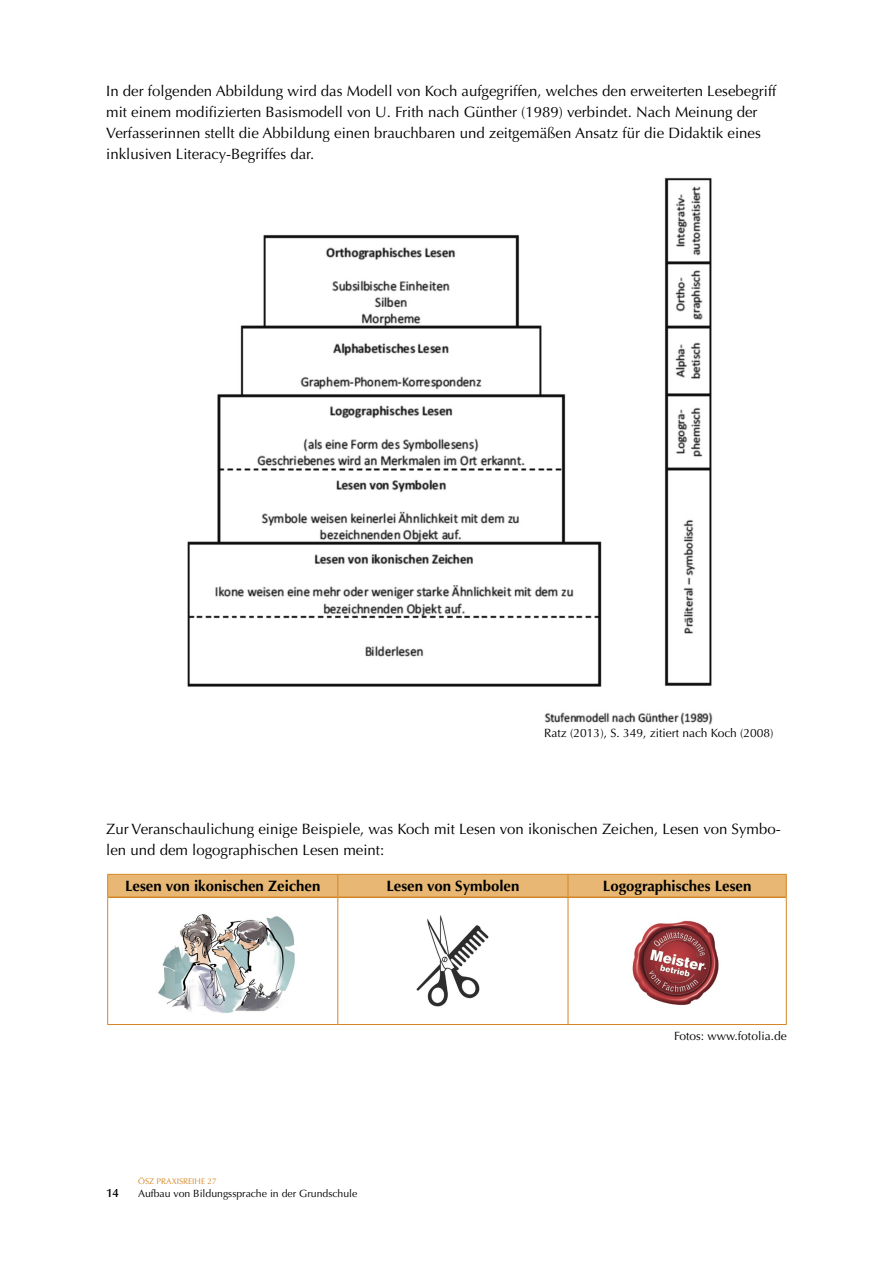
<style>
.page{position:relative;width:893px;height:1263px;background:#fff}
.page>*{position:absolute;margin:0;border:0;box-sizing:border-box;transform-origin:0 0}
.t1{font:15px/21px "Optima";color:#000}
.t2{font:700 15px "Optima";color:#000}
.t3{font:12px "Optima";color:#000}
.t4{font:600 12px "Optima";color:#000}
.t5{font:10.5px "Optima";color:#000}
.t6{font:8.25px "Optima";color:#d48625}
</style>
<div class="page">
<img style="left:187px;top:177px;width:526px;height:548px">
<hr style="left:107px;top:897px;width:1px;height:127px;background:#d48625">
<hr style="left:337px;top:898px;width:1px;height:126px;background:#d48625">
<hr style="left:568px;top:898px;width:1px;height:126px;background:#d48625">
<hr style="left:786px;top:897px;width:1px;height:127px;background:#d48625">
<hr style="left:107px;top:1024px;width:231px;height:1px;background:#d48625">
<hr style="left:338px;top:1024px;width:230px;height:1px;background:#d48625">
<hr style="left:568px;top:1024px;width:219px;height:1px;background:#d48625">
<div style="left:107px;top:874px;width:680px;height:23px;background:#e7b773"></div>
<hr style="left:108px;top:896px;width:230px;height:2px;background:#d48625">
<hr style="left:338px;top:896px;width:230px;height:2px;background:#d48625">
<hr style="left:568px;top:896px;width:218px;height:2px;background:#d48625">
<img style="left:158px;top:913px;width:137px;height:100px">
<img style="left:416px;top:915px;width:73px;height:92px">
<img style="left:632px;top:920px;width:87px;height:86px">
<p class="t1" style="left:106px;top:81px;width:672px">In der folgenden Abbildung wird das Modell von Koch aufgegriffen, welches den erweiterten Lesebegriff mit einem modifizierten Basismodell von U. Frith nach Günther (1989) verbindet. Nach Meinung der Verfasserinnen stellt die Abbildung einen brauchbaren und zeitgemäßen Ansatz für die Didaktik eines inklusiven Literacy-Begriffes dar.</p>
<p class="t3" style="left:544px;top:726px;width:231px">Ratz (2013), S. 349, zitiert nach Koch (2008)</p>
<p class="t1" style="left:106px;top:819px;width:676px">Zur Veranschaulichung einige Beispiele, was Koch mit Lesen von ikonischen Zeichen, Lesen von Symbo&shy;len und dem logographischen Lesen meint:</p>
<p class="t2" style="left:125px;top:877px;width:197px">Lesen von ikonischen Zeichen</p>
<p class="t2" style="left:386px;top:877px;width:135px">Lesen von Symbolen</p>
<p class="t2" style="left:603px;top:877px;width:150px">Logographisches Lesen</p>
<p class="t4" style="left:106px;top:1186px;width:14px">14</p>
<p class="t6" style="left:138px;top:1176px;width:80px">ÖSZ PRAXISREIHE 27</p>
<p class="t5" style="left:138px;top:1187px;width:221px">Aufbau von Bildungssprache in der Grundschule</p>
<p class="t3" style="left:674px;top:1029px;width:114px">Fotos: www.fotolia.de</p>
</div>
